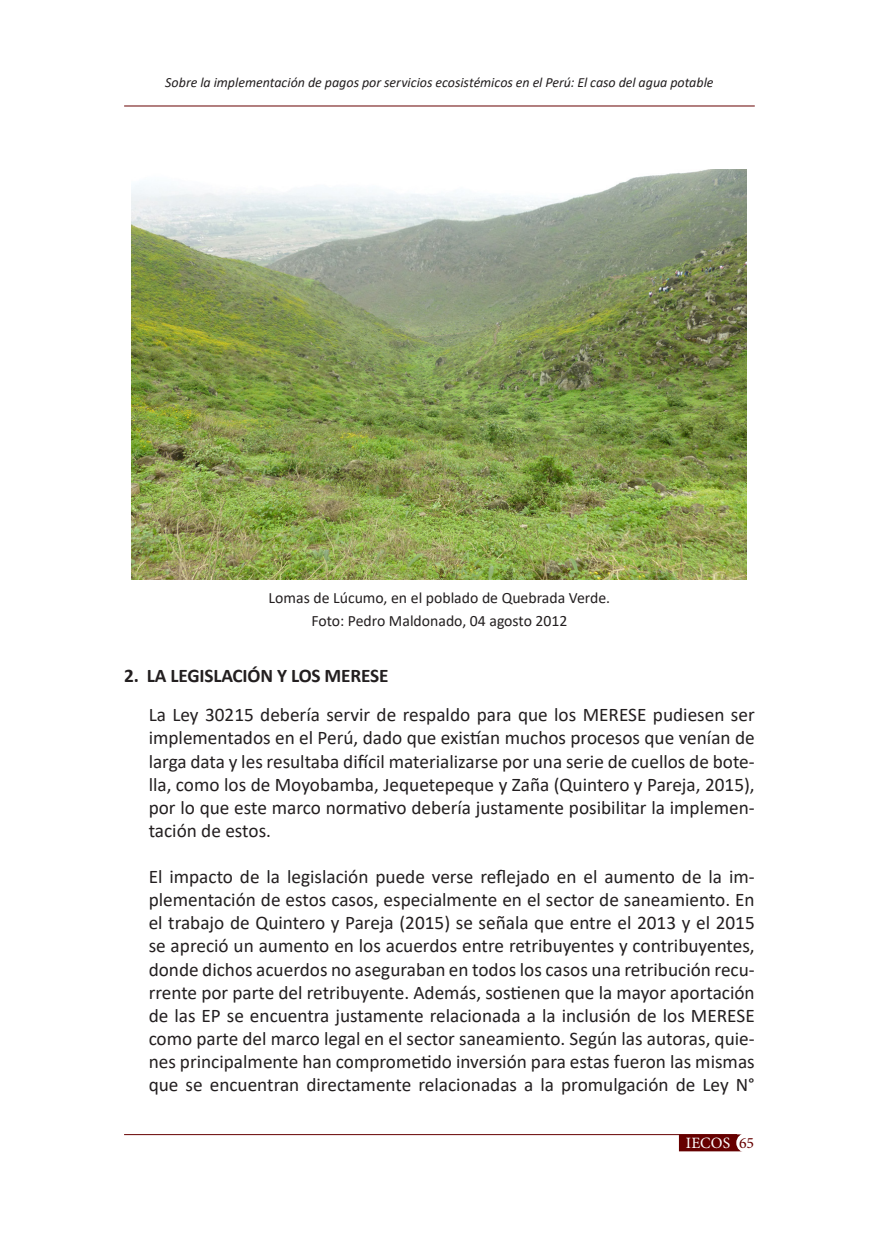
<style>
.page{position:relative;width:869px;height:1241px;background:#fff}
.page>*{position:absolute;margin:0;border:0;box-sizing:border-box;transform-origin:0 0}
.t1{font:19.25px/23.1px "Calibri";color:#231f20;text-align:justify}
.t2{font:700 19.25px "Calibri";letter-spacing:-.01em;color:#231f20}
.t3{font:15.75px "Calibri";color:#231f20}
.t4{font:15.75px "Minion Pro";color:#fff}
.t5{font:italic 14px "Calibri";color:#231f20}
.s1{color:#600}
</style>
<div class="page">
<div style="left:678px;top:1134px;width:68px;height:17px;background:#600"></div>
<div style="left:737px;top:1134px;width:17px;height:16px;background:#fff;border-radius:50%"></div>
<div style="left:736px;top:1132px;width:20px;height:20px;border:4px solid #fff;border-radius:50%"></div>
<hr style="left:124px;top:1134px;width:612px;height:1px;background:#600">
<hr style="left:124px;top:105px;width:630px;height:1px;background:#600">
<img style="left:132px;top:169px;width:614px;height:410px">
<p class="t5" style="left:165px;top:73px;width:549px">Sobre la implementación de pagos por servicios ecosistémicos en el Perú: El caso del agua potable</p>
<p class="t3" style="left:268px;top:586px;width:343px">Lomas de Lúcumo, en el poblado de Quebrada Verde.</p>
<p class="t3" style="left:311px;top:609px;width:257px">Foto: Pedro Maldonado, 04 agosto 2012</p>
<p class="t2" style="left:124px;top:662px;width:266px">2. LA LEGISLACIÓN Y LOS MERESE</p>
<p class="t1" style="left:149px;top:702px;width:607px">La Ley 30215 debería servir de respaldo para que los MERESE pudiesen ser implementados en el Perú, dado que existían muchos procesos que venían de larga data y les resultaba difícil materializarse por una serie de cuellos de bote&shy;lla, como los de Moyobamba, Jequetepeque y Zaña (Quintero y Pareja, 2015), por lo que este marco normativo debería justamente posibilitar la implemen&shy;tación de estos.</p>
<p class="t1" style="left:149px;top:864px;width:607px">El impacto de la legislación puede verse reflejado en el aumento de la im&shy;plementación de estos casos, especialmente en el sector de saneamiento. En el trabajo de Quintero y Pareja (2015) se señala que entre el 2013 y el 2015 se apreció un aumento en los acuerdos entre retribuyentes y contribuyentes, donde dichos acuerdos no aseguraban en todos los casos una retribución recu&shy;rrente por parte del retribuyente. Además, sostienen que la mayor aportación de las EP se encuentra justamente relacionada a la inclusión de los MERESE como parte del marco legal en el sector saneamiento. Según las autoras, quie&shy;nes principalmente han comprometido inversión para estas fueron las mismas que se encuentran directamente relacionadas a la promulgación de Ley N°</p>
<p class="t4" style="left:685px;top:1132px;width:70px">IECOS <span class="s1">65</span></p>
</div>
